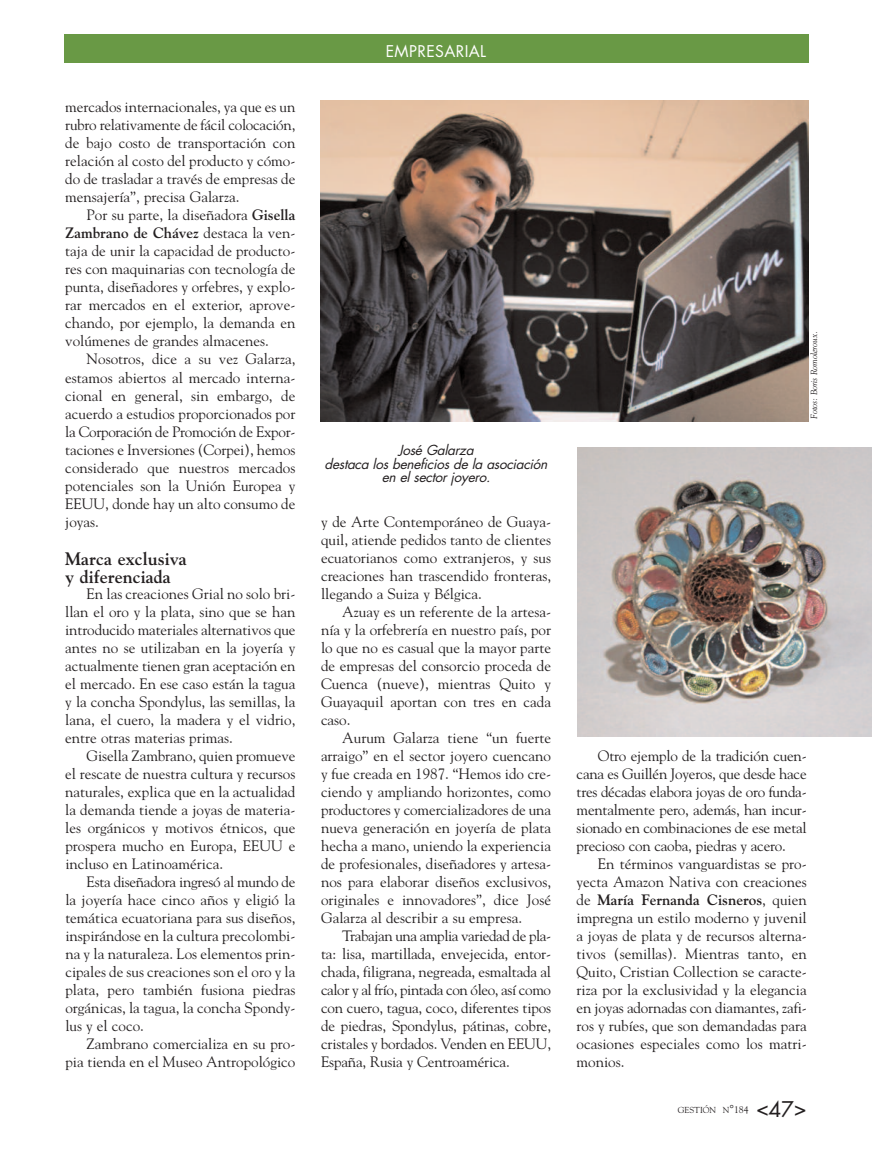
<style>
.page{position:relative;width:872px;height:1149px;background:#fff}
.page>*{position:absolute;margin:0;border:0;box-sizing:border-box;transform-origin:0 0}
.t1{font:700 18px/18px "Goudy Std";color:#231f20}
.t2{font:15.75px "Futura";letter-spacing:.025em;color:#fff}
.t3{font:15px/18px "Goudy Std";color:#231f20;text-align:justify}
.t4{font:italic 13.5px/13.5px "Futura";color:#231f20;text-align:center}
.t5{font:italic 9px "Goudy Std";color:#231f20}
.t6{font:8.7px "Goudy Std";color:#231f20}
.s1{font-weight:700}
.s2{font-size:11.55px}
.s3{font-size:9.75px}
.s4{font-family:"Futura";font-size:21px}
</style>
<div class="page">
<div style="left:64px;top:34px;width:744px;height:29px;background:#699945"></div>
<img style="left:320px;top:100px;width:488px;height:321px">
<img style="left:577px;top:447px;width:295px;height:289px">
<p class="t3" style="left:65px;top:98px;width:232px">mercados internacionales, ya que es un rubro relativamente de fácil colocación, de bajo costo de transportación con relación al costo del producto y cómo&shy;do de trasladar a través de empresas de mensajería”, precisa Galarza.</p>
<p class="t3" style="left:65px;top:206px;width:232px;text-indent:21px">Por su parte, la diseñadora <span class="s1">Gisella Zambrano de Chávez</span> destaca la ven&shy;taja de unir la capacidad de producto&shy;res con maquinarias con tecnología de punta, diseñadores y orfebres, y explo&shy;rar mercados en el exterior, aprove&shy;chando, por ejemplo, la demanda en volúmenes de grandes almacenes.</p>
<p class="t3" style="left:65px;top:350px;width:232px;text-indent:21px">Nosotros, dice a su vez Galarza, estamos abiertos al mercado interna&shy;cional en general, sin embargo, de acuerdo a estudios proporcionados por la Corporación de Promoción de Expor&shy;taciones e Inversiones (Corpei), hemos considerado que nuestros mercados potenciales son la Unión Europea y EEUU, donde hay un alto consumo de joyas.</p>
<p class="t1" style="left:65px;top:549px;width:123px">Marca exclusiva y diferenciada</p>
<p class="t3" style="left:65px;top:584px;width:232px;text-indent:21px">En las creaciones Grial no solo bri&shy;llan el oro y la plata, sino que se han introducido materiales alternativos que antes no se utilizaban en la joyería y actualmente tienen gran aceptación en el mercado. En ese caso están la tagua y la concha Spondylus, las semillas, la lana, el cuero, la madera y el vidrio, entre otras materias primas.</p>
<p class="t3" style="left:65px;top:746px;width:232px;text-indent:21px">Gisella Zambrano, quien promueve el rescate de nuestra cultura y recursos naturales, explica que en la actualidad la demanda tiende a joyas de materia&shy;les orgánicos y motivos étnicos, que prospera mucho en Europa, EEUU e incluso en Latinoamérica.</p>
<p class="t3" style="left:65px;top:872px;width:232px;text-indent:21px">Esta diseñadora ingresó al mundo de la joyería hace cinco años y eligió la temática ecuatoriana para sus diseños, inspirándose en la cultura precolombi&shy;na y la naturaleza. Los elementos prin&shy;cipales de sus creaciones son el oro y la plata, pero también fusiona piedras orgánicas, la tagua, la concha Spondy&shy;lus y el coco.</p>
<p class="t3" style="left:65px;top:1034px;width:232px;text-align:right">Zambrano comercializa en su pro&shy;pia tienda en el Museo Antropológico</p>
<p class="t2" style="left:386px;top:44px;width:102px">EMPRESARIAL</p>
<p class="t4" style="left:324px;top:444px;width:227px">José Galarza<br>destaca los beneficios de la asociación en el sector joyero.</p>
<p class="t3" style="left:321px;top:512px;width:232px">y de Arte Contemporáneo de Guaya&shy;quil, atiende pedidos tanto de clientes ecuatorianos como extranjeros, y sus creaciones han trascendido fronteras, llegando a Suiza y Bélgica.</p>
<p class="t3" style="left:321px;top:602px;width:232px;text-indent:21px">Azuay es un referente de la artesa&shy;nía y la orfebrería en nuestro país, por lo que no es casual que la mayor parte de empresas del consorcio proceda de Cuenca (nueve), mientras Quito y Guayaquil aportan con tres en cada caso.</p>
<p class="t3" style="left:321px;top:728px;width:232px;text-indent:21px">Aurum Galarza tiene “un fuerte arraigo” en el sector joyero cuencano y fue creada en 1987. “Hemos ido cre&shy;ciendo y ampliando horizontes, como productores y comercializadores de una nueva generación en joyería de plata hecha a mano, uniendo la experiencia de profesionales, diseñadores y artesa&shy;nos para elaborar diseños exclusivos, originales e innovadores”, dice José Galarza al describir a su empresa.</p>
<p class="t3" style="left:321px;top:926px;width:232px;text-indent:21px">Trabajan una amplia variedad de pla&shy;ta: lisa, martillada, envejecida, entor&shy;chada, filigrana, negreada, esmaltada al calor y al frío, pintada con óleo, así como con cuero, tagua, coco, diferentes tipos de piedras, Spondylus, pátinas, cobre, cristales y bordados. Venden en EEUU, España, Rusia y Centroamérica.</p>
<p class="t5" style="left:808px;top:419px;width:89px;rotate:-90deg">Fotos: Boris Romoleroux.</p>
<p class="t3" style="left:576px;top:746px;width:232px;text-indent:21px">Otro ejemplo de la tradición cuen&shy;cana es Guillén Joyeros, que desde hace tres décadas elabora joyas de oro funda&shy;mentalmente pero, además, han incur&shy;sionado en combinaciones de ese metal precioso con caoba, piedras y acero.</p>
<p class="t3" style="left:576px;top:854px;width:232px;text-indent:21px">En términos vanguardistas se pro&shy;yecta Amazon Nativa con creaciones de <span class="s1">María Fernanda Cisneros</span>, quien impregna un estilo moderno y juvenil a joyas de plata y de recursos alterna&shy;tivos (semillas). Mientras tanto, en Quito, Cristian Collection se caracte&shy;riza por la exclusividad y la elegancia en joyas adornadas con diamantes, zafi&shy;ros y rubíes, que son demandadas para ocasiones especiales como los matri&shy;monios.</p>
<p class="t6" style="left:678px;top:1104px;width:130px">GESTIÓN N<span class="s2">°</span><span class="s3">184</span> <span class="s4">&lt;47&gt;</span></p>
</div>
